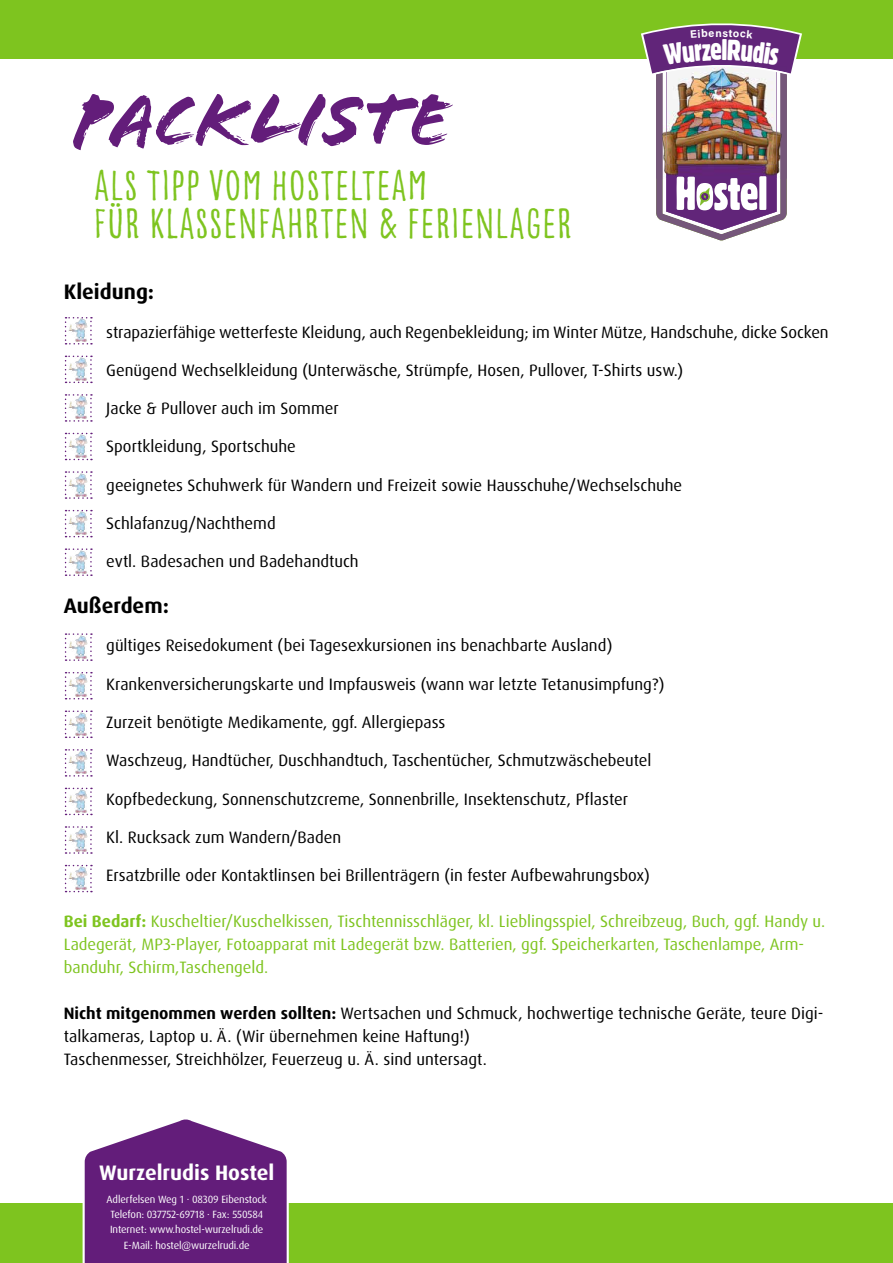
<style>
.page{position:relative;width:893px;height:1263px;background:#fff}
.page>*{position:absolute;margin:0;border:0;box-sizing:border-box;transform-origin:0 0}
.t1{font:76.5px "Flood Std";color:#631d7a}
.t2{font:45px/38.2px "Goodlife Sans Condensed";color:#7ec41f}
.t3{font:700 21px "Dax Pro";color:#000}
.t4{font:700 21px "Dax Pro";color:#fff}
.t5{font:16.5px/23px "Dax Pro";color:#000}
.t6{font:16.5px/23px "Dax Pro";color:#7ec41f}
.t7{font:10.5px/15.3px "Dax Pro";letter-spacing:-.01em;color:#fff;text-align:center}
.s1{font-weight:700}
</style>
<div class="page">
<div style="left:0;top:1203px;width:893px;height:60px;background:#7ec41f"></div>
<div style="left:0;top:0;width:893px;height:59px;background:#7ec41f"></div>
<svg style="left:82px;top:1119px;width:207px;height:144px;background:#793d8c"></svg>
<svg style="left:65px;top:317px;width:27px;height:27px"></svg>
<svg style="left:65px;top:356px;width:27px;height:27px"></svg>
<svg style="left:65px;top:394px;width:27px;height:28px"></svg>
<svg style="left:65px;top:433px;width:27px;height:27px"></svg>
<svg style="left:65px;top:471px;width:27px;height:28px"></svg>
<svg style="left:65px;top:510px;width:27px;height:27px"></svg>
<svg style="left:65px;top:548px;width:27px;height:28px"></svg>
<svg style="left:65px;top:633px;width:27px;height:28px"></svg>
<svg style="left:65px;top:672px;width:27px;height:27px"></svg>
<svg style="left:65px;top:710px;width:27px;height:28px"></svg>
<svg style="left:65px;top:749px;width:27px;height:28px"></svg>
<svg style="left:65px;top:788px;width:27px;height:27px"></svg>
<svg style="left:65px;top:826px;width:27px;height:28px"></svg>
<svg style="left:65px;top:865px;width:27px;height:27px"></svg>
<img style="left:641px;top:23px;width:161px;height:218px">
<h1 class="t1" style="left:72px;top:76px;width:379px">Packliste</h1>
<h2 class="t2" style="left:94px;top:167px;width:480px">ALS TIPP VOM HOSTELTEAM<br>FÜR KLASSENFAHRTEN &amp; FERIENLAGER</h2>
<p class="t3" style="left:64px;top:278px;width:92px">Kleidung:</p>
<p class="t5" style="left:106px;top:320px;width:724px">strapazierfähige wetterfeste Kleidung, auch Regenbekleidung; im Winter Mütze, Handschuhe, dicke Socken</p>
<p class="t5" style="left:106px;top:359px;width:578px">Genügend Wechselkleidung (Unterwäsche, Strümpfe, Hosen, Pullover, T-Shirts usw.)</p>
<p class="t5" style="left:106px;top:397px;width:234px">Jacke &amp; Pullover auch im Sommer</p>
<p class="t5" style="left:106px;top:435px;width:191px">Sportkleidung, Sportschuhe</p>
<p class="t5" style="left:106px;top:474px;width:577px">geeignetes Schuhwerk für Wandern und Freizeit sowie Hausschuhe/Wechselschuhe</p>
<p class="t5" style="left:106px;top:512px;width:171px">Schlafanzug/Nachthemd</p>
<p class="t5" style="left:106px;top:550px;width:254px">evtl. Badesachen und Badehandtuch</p>
<p class="t3" style="left:64px;top:592px;width:107px">Außerdem:</p>
<p class="t5" style="left:106px;top:634px;width:508px">gültiges Reisedokument (bei Tagesexkursionen ins benachbarte Ausland)</p>
<p class="t5" style="left:106px;top:673px;width:560px">Krankenversicherungskarte und Impfausweis (wann war letzte Tetanusimpfung?)</p>
<p class="t5" style="left:106px;top:711px;width:341px">Zurzeit benötigte Medikamente, ggf. Allergiepass</p>
<p class="t5" style="left:106px;top:749px;width:547px">Waschzeug, Handtücher, Duschhandtuch, Taschentücher, Schmutzwäschebeutel</p>
<p class="t5" style="left:106px;top:787px;width:523px">Kopfbedeckung, Sonnenschutzcreme, Sonnenbrille, Insektenschutz, Pflaster</p>
<p class="t5" style="left:106px;top:826px;width:236px">Kl. Rucksack zum Wandern/Baden</p>
<p class="t5" style="left:106px;top:864px;width:545px">Ersatzbrille oder Kontaktlinsen bei Brillenträgern (in fester Aufbewahrungsbox)</p>
<p class="t6" style="left:64px;top:910px;width:763px"><span class="s1">Bei Bedarf:</span> Kuscheltier/Kuschelkissen, Tischtennisschläger, kl. Lieblingsspiel, Schreibzeug, Buch, ggf. Handy u.<br>Ladegerät, MP3-Player, Fotoapparat mit Ladegerät bzw. Batterien, ggf. Speicherkarten, Taschenlampe, Arm&shy;banduhr, Schirm,Taschengeld.</p>
<p class="t5" style="left:64px;top:1002px;width:761px"><span class="s1">Nicht mitgenommen werden sollten:</span> Wertsachen und Schmuck, hochwertige technische Geräte, teure Digi&shy;talkameras, Laptop u. Ä. (Wir übernehmen keine Haftung!)<br>Taschenmesser, Streichhölzer, Feuerzeug u. Ä. sind untersagt.</p>
<p class="t4" style="left:99px;top:1159px;width:177px">Wurzelrudis Hostel</p>
<p class="t7" style="left:107px;top:1191px;width:162px">Adlerfelsen Weg 1 · 08309 Eibenstock Telefon: 037752-69718 · Fax: 550584<br>Internet: www.hostel-wurzelrudi.de E-Mail: hostel@wurzelrudi.de</p>
</div>
